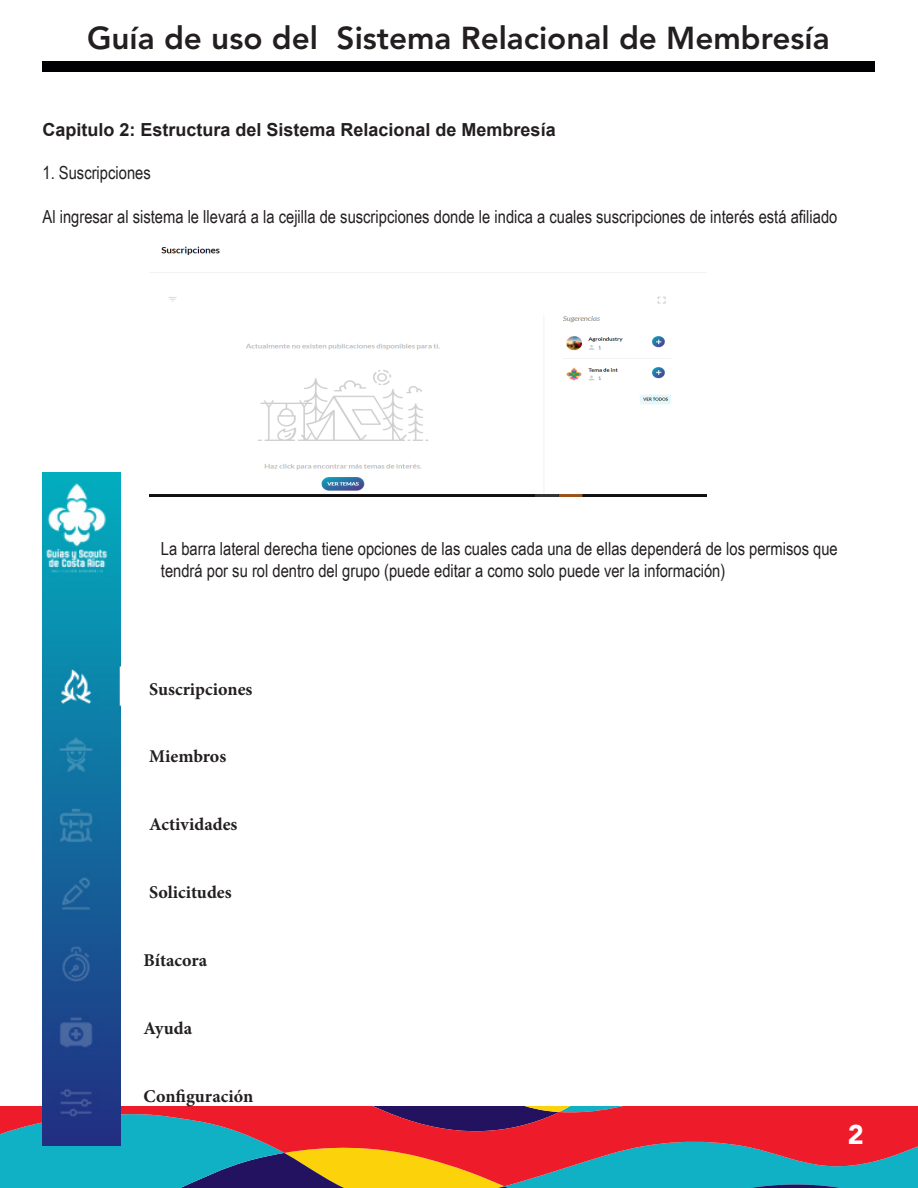
<style>
.page{position:relative;width:918px;height:1188px;background:#fff}
.page>*{position:absolute;margin:0;border:0;box-sizing:border-box;transform-origin:0 0}
.t1{font:800 31.5px "Avenir LT Std";color:#231f20}
.t2{font:900 27px "Avenir LT Std";color:#fff}
.t3{font:18px/21.6px "Arial Narrow";color:#231f20}
.t4{font:700 18px "Minion Pro";color:#231f20}
.t5{font:700 18px "Arial";color:#231f20}
</style>
<div class="page">
<svg style="left:0;top:1106px;width:918px;height:80px;background:#8c5f65"></svg>
<div style="left:43px;top:61px;width:832px;height:11px;background:#000004"></div>
<img style="left:149px;top:246px;width:557px;height:251px">
<img style="left:43px;top:472px;width:78px;height:673px">
<h1 class="t1" style="left:87px;top:19px;width:744px">Guía de uso del Sistema Relacional de Membresía</h1>
<p class="t5" style="left:43px;top:117px;width:515px">Capitulo 2: Estructura del Sistema Relacional de Membresía</p>
<p class="t3" style="left:43px;top:162px;width:110px">1. Suscripciones</p>
<p class="t3" style="left:43px;top:205px;width:796px">Al ingresar al sistema le llevará a la cejilla de suscripciones donde le indica a cuales suscripciones de interés está afiliado</p>
<p class="t3" style="left:161px;top:537px;width:678px">La barra lateral derecha tiene opciones de las cuales cada una de ellas dependerá de los permisos que tendrá por su rol dentro del grupo (puede editar a como solo puede ver la información)</p>
<p class="t4" style="left:149px;top:677px;width:105px">Suscripciones</p>
<p class="t4" style="left:149px;top:743px;width:79px">Miembros</p>
<p class="t4" style="left:149px;top:811px;width:90px">Actividades</p>
<p class="t4" style="left:149px;top:879px;width:84px">Solicitudes</p>
<p class="t4" style="left:144px;top:947px;width:65px">Bítacora</p>
<p class="t4" style="left:144px;top:1015px;width:50px">Ayuda</p>
<p class="t4" style="left:144px;top:1083px;width:111px">Configuración</p>
<p class="t2" style="left:848px;top:1118px;width:17px">2</p>
</div>
